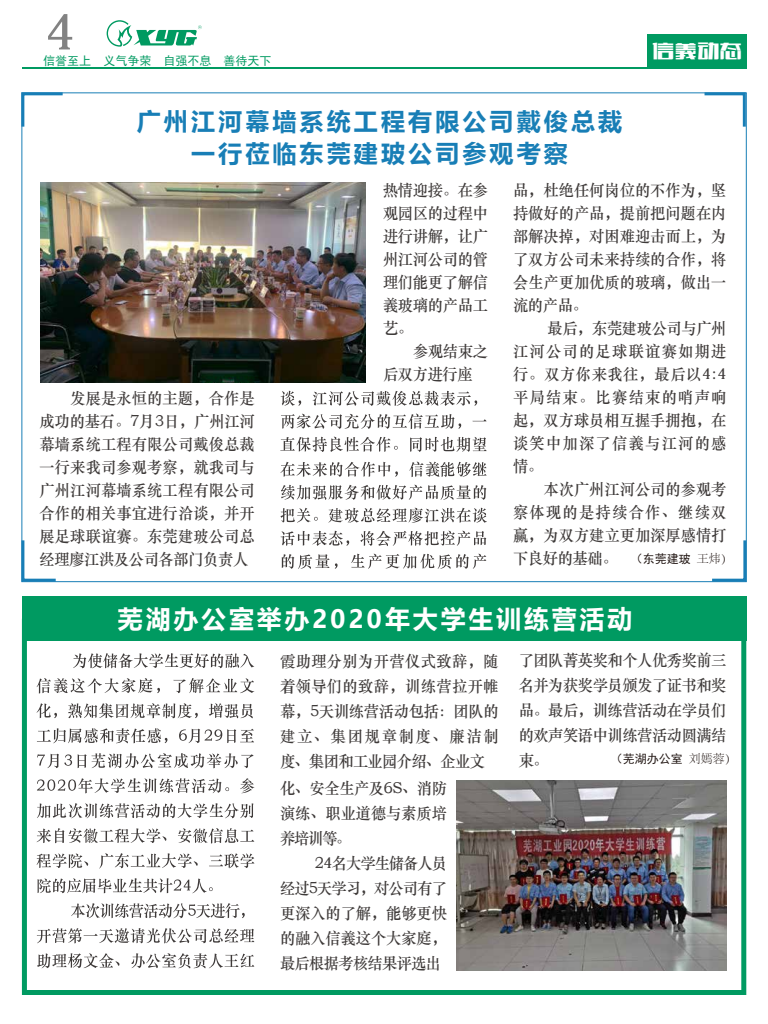
<style>
.page{position:relative;width:768px;height:1024px;background:#fff}
.page>*{position:absolute;margin:0;border:0;box-sizing:border-box;transform-origin:0 0}
.t1{font:52.4px "ST Zhongsong";color:#828282}
.t2{font:700 25px "Microsoft Ya Hei";letter-spacing:.11em;color:#fff}
.t3{font:700 24px/32px "Microsoft Ya Hei";letter-spacing:.13em;color:#187eb6;text-align:center}
.t4{font:22.6px "FZCTHJW GB1 0";color:#fff}
.t5{font:16px/23px "ST Zhongsong";color:#3e3a39;text-align:justify;scale:.95 1}
.t6{font:16px/23px "ST Zhongsong";letter-spacing:.035em;color:#3e3a39;scale:.95 1}
.t7{font:16px/23px "ST Zhongsong";letter-spacing:-.02em;color:#3e3a39;scale:.95 1}
.t8{font:12px "Sim Hei";color:#231815}
.t9{font:12px "Sim Hei";color:#009a61}
.s1{font-family:"FZCTHFW GB1 0"}
.s2{font-family:"Adobe Song Std";font-weight:300}
</style>
<div class="page">
<svg style="left:22px;top:641px;width:724px;height:354px"></svg>
<div style="left:22px;top:596px;width:724px;height:45px;background:#009a61"></div>
<svg style="left:21px;top:92px;width:45px;height:38px"></svg>
<svg style="left:702px;top:92px;width:45px;height:38px"></svg>
<svg style="left:21px;top:537px;width:38px;height:46px"></svg>
<svg style="left:709px;top:537px;width:38px;height:46px"></svg>
<div style="left:647px;top:34px;width:99px;height:33px;background:#009a61"></div>
<hr style="left:22px;top:67px;width:725px;height:2px;background:#009a61">
<svg style="left:107px;top:20px;width:95px;height:27px"></svg>
<svg style="left:281px;top:391px;width:20px;height:15px"></svg>
<svg style="left:313px;top:391px;width:164px;height:15px"></svg>
<svg style="left:281px;top:414px;width:180px;height:15px"></svg>
<svg style="left:473px;top:419px;width:13px;height:2px"></svg>
<svg style="left:280px;top:437px;width:118px;height:15px"></svg>
<svg style="left:410px;top:437px;width:77px;height:15px"></svg>
<svg style="left:280px;top:462px;width:118px;height:15px"></svg>
<svg style="left:409px;top:462px;width:78px;height:15px"></svg>
<svg style="left:281px;top:485px;width:205px;height:15px"></svg>
<svg style="left:281px;top:508px;width:37px;height:15px"></svg>
<svg style="left:328px;top:508px;width:159px;height:15px"></svg>
<svg style="left:281px;top:531px;width:68px;height:15px"></svg>
<svg style="left:360px;top:531px;width:126px;height:15px"></svg>
<svg style="left:282px;top:554px;width:56px;height:15px"></svg>
<svg style="left:351px;top:554px;width:135px;height:15px"></svg>
<svg style="left:73px;top:653px;width:181px;height:15px"></svg>
<svg style="left:37px;top:678px;width:123px;height:16px"></svg>
<svg style="left:173px;top:678px;width:81px;height:15px"></svg>
<svg style="left:37px;top:703px;width:20px;height:15px"></svg>
<svg style="left:68px;top:703px;width:130px;height:15px"></svg>
<svg style="left:209px;top:703px;width:44px;height:15px"></svg>
<svg style="left:37px;top:728px;width:130px;height:15px"></svg>
<svg style="left:179px;top:729px;width:75px;height:14px"></svg>
<svg style="left:37px;top:754px;width:35px;height:14px"></svg>
<svg style="left:78px;top:753px;width:176px;height:15px"></svg>
<svg style="left:37px;top:778px;width:192px;height:15px"></svg>
<svg style="left:240px;top:778px;width:14px;height:15px"></svg>
<svg style="left:37px;top:803px;width:217px;height:15px"></svg>
<svg style="left:37px;top:828px;width:129px;height:15px"></svg>
<svg style="left:178px;top:828px;width:76px;height:16px"></svg>
<svg style="left:37px;top:853px;width:51px;height:15px"></svg>
<svg style="left:99px;top:853px;width:99px;height:16px"></svg>
<svg style="left:209px;top:853px;width:45px;height:15px"></svg>
<svg style="left:38px;top:878px;width:175px;height:15px"></svg>
<svg style="left:71px;top:903px;width:174px;height:15px"></svg>
<svg style="left:37px;top:928px;width:217px;height:15px"></svg>
<svg style="left:37px;top:953px;width:82px;height:15px"></svg>
<svg style="left:131px;top:953px;width:123px;height:15px"></svg>
<img style="left:41px;top:182px;width:325px;height:200px">
<img style="left:456px;top:780px;width:270px;height:191px">
<h1 class="t1" style="left:44px;top:-3px;width:34px">4</h1>
<p class="t9" style="left:43px;top:55px;width:230px">信誉至上 义气争荣 自强不息 善待天下</p>
<h3 class="t3" style="left:137px;top:104px;width:487px">广州江河幕墙系统工程有限公司戴俊总裁一行莅临东莞建玻公司参观考察</h3>
<h3 class="t4" style="left:652px;top:39px;width:92px">信<span class="s1">义</span>动态</h3>
<p class="t5" style="left:39px;top:386px;width:228px">　　发展是永恒的主题，合作是成功的基石。7月3日，广州江河幕墙系统工程有限公司戴俊总裁一行来我司参观考察，就我司与广州江河幕墙系统工程有限公司合作的相关事宜进行洽谈，并开展足球联谊赛。东莞建玻公司总经理廖江洪及公司各部门负责人</p>
<p class="t5" style="left:383px;top:178px;width:112px">热情迎接。在参观园区的过程中进行讲解，让广州江河公司的管理们能更了解信義玻璃的产品工艺。</p>
<p class="t7" style="left:383px;top:339px;width:112px;text-indent:15px">　参观结束之后双方进行座</p>
<p class="t5" style="left:513px;top:178px;width:226px">品，杜绝任何岗位的不作为，坚持做好的产品，提前把问题在内部解决掉，对困难迎击而上，为了双方公司未来持续的合作，将会生产更加优质的玻璃，做出一流的产品。</p>
<p class="t6" style="left:513px;top:316px;width:226px;text-indent:20px">　最后，东莞建玻公司与广州江河公司的足球联谊赛如期进行。双方你来我往，最后以4:4平局结束。比赛结束的哨声响起，双方球员相互握手拥抱，在谈笑中加深了信義与江河的感情。<br>　　本次广州江河公司的参观考察体现的是持续合作、继续双赢，为双方建立更加深厚感情打下良好的基础。</p>
<p class="t8" style="left:631px;top:552px;width:103px">（东莞建玻 <span class="s2">王炜）</span></p>
<h2 class="t2" style="left:118px;top:601px;width:516px">芜湖办公室举办2020年大学生训练营活动</h2>
<p class="t5" style="left:280px;top:648px;width:232px;line-height:25px">霞助理分别为开营仪式致辞，随着领导们的致辞，训练营拉开帷幕，5天训练营活动包括：团队的建立、集团规章制度、廉洁制度、集团和工业园介绍、企业文</p>
<p class="t5" style="left:280px;top:775px;width:177px;line-height:25px">化、安全生产及6S、消防演练、职业道德与素质培养培训等。</p>
<p class="t5" style="left:280px;top:850px;width:177px;line-height:25px;text-indent:15px">　 24名大学生储备人员经过5天学习，对公司有了更深入的了解，能够更快的融入信義这个大家庭，最后根据考核结果评选出</p>
<p class="t5" style="left:519px;top:647px;width:220px;line-height:25px">了团队菁英奖和个人优秀奖前三名并为获奖学员颁发了证书和奖品。最后，训练营活动在学员们的欢声笑语中训练营活动圆满结束。</p>
<p class="t8" style="left:611px;top:753px;width:128px">（芜湖办公室 <span class="s2">刘嫣蓉）</span></p>
</div>
